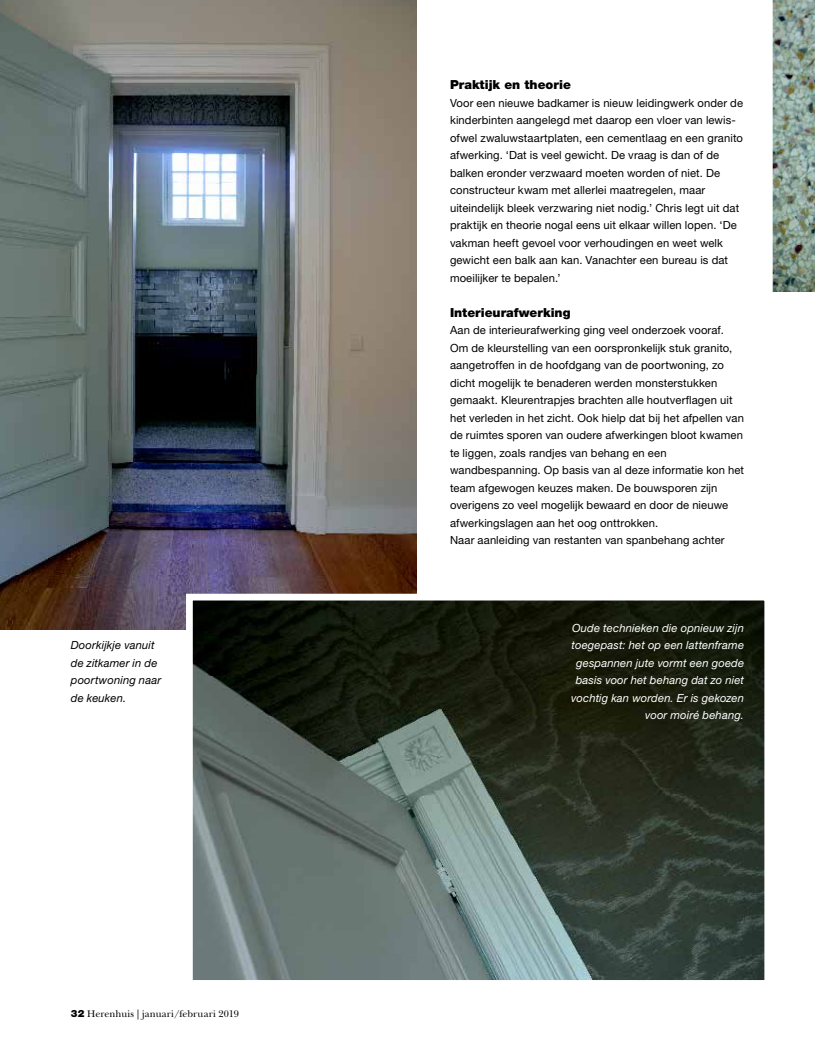
<style>
.page{position:relative;width:815px;height:1053px;background:#fff}
.page>*{position:absolute;margin:0;border:0;box-sizing:border-box;transform-origin:0 0}
.t1{font:900 12.5px "Helvetica Neue LT Std";color:#000}
.t2{font:11.25px/17.5px "Helvetica Neue LT Std";letter-spacing:.01em;color:#000}
.t3{font:italic 11.25px/17.5px "Helvetica Neue LT Std";letter-spacing:.015em;color:#fff;text-align:right}
.t4{font:italic 11.25px/17.5px "Helvetica Neue LT Std";letter-spacing:.015em;color:#000}
.t5{font:10px "New Baskerville Std";letter-spacing:.015em;color:#000}
.s1{font-family:"Helvetica Neue LT Std";font-weight:900}
</style>
<div class="page">
<img style="left:0;top:0;width:416px;height:629px">
<img style="left:772px;top:0;width:43px;height:291px">
<img style="left:194px;top:601px;width:569px;height:377px">
<div style="left:186px;top:593px;width:585px;height:393px;border:7px solid #fff"></div>
<p class="t4" style="left:71px;top:636px;width:92px">Doorkijkje vanuit de zitkamer in de poortwoning naar de keuken.</p>
<p class="t5" style="left:71px;top:1007px;width:170px"><span class="s1">32</span> Herenhuis | januari/februari 2019</p>
<p class="t1" style="left:450px;top:77px;width:122px">Praktijk en theorie</p>
<p class="t2" style="left:450px;top:94px;width:295px">Voor een nieuwe badkamer is nieuw leidingwerk onder de kinderbinten aangelegd met daarop een vloer van lewis&shy;ofwel zwaluwstaartplaten, een cementlaag en een granito afwerking. ‘Dat is veel gewicht. De vraag is dan of de balken eronder verzwaard moeten worden of niet. De constructeur kwam met allerlei maatregelen, maar uiteindelijk bleek verzwaring niet nodig.’ Chris legt uit dat praktijk en theorie nogal eens uit elkaar willen lopen. ‘De vakman heeft gevoel voor verhoudingen en weet welk gewicht een balk aan kan. Vanachter een bureau is dat moeilijker te bepalen.’</p>
<p class="t1" style="left:450px;top:305px;width:122px">Interieurafwerking</p>
<p class="t2" style="left:450px;top:321px;width:296px">Aan de interieurafwerking ging veel onderzoek vooraf.<br>Om de kleurstelling van een oorspronkelijk stuk granito, aangetroffen in de hoofdgang van de poortwoning, zo dicht mogelijk te benaderen werden monsterstukken gemaakt. Kleurentrapjes brachten alle houtverflagen uit het verleden in het zicht. Ook hielp dat bij het afpellen van de ruimtes sporen van oudere afwerkingen bloot kwamen te liggen, zoals randjes van behang en een wandbespanning. Op basis van al deze informatie kon het team afgewogen keuzes maken. De bouwsporen zijn overigens zo veel mogelijk bewaard en door de nieuwe afwerkingslagen aan het oog onttrokken.<br>Naar aanleiding van restanten van spanbehang achter</p>
<p class="t3" style="left:571px;top:619px;width:174px">Oude technieken die opnieuw zijn toegepast: het op een lattenframe gespannen jute vormt een goede basis voor het behang dat zo niet vochtig kan worden. Er is gekozen voor moiré behang.</p>
</div>
